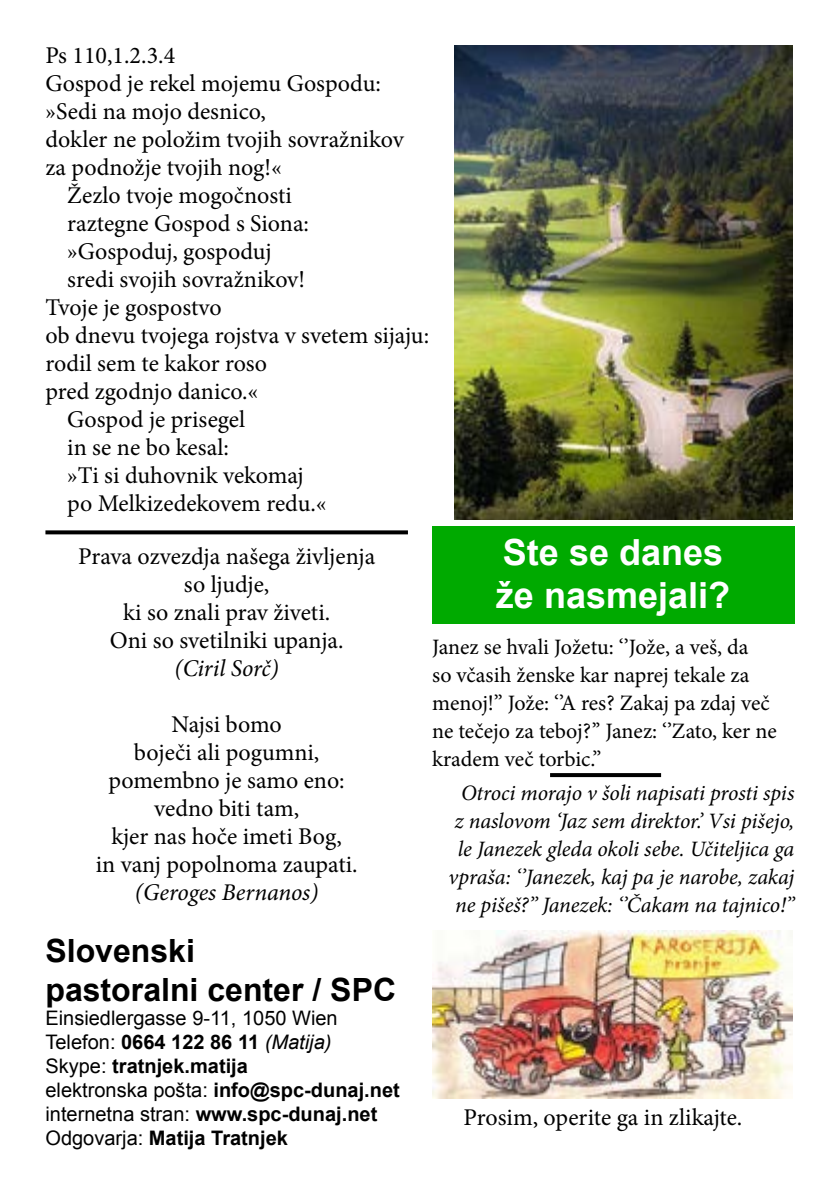
<style>
.page{position:relative;width:840px;height:1191px;background:#fff}
.page>*{position:absolute;margin:0;border:0;box-sizing:border-box;transform-origin:0 0}
.t1{font:700 36px/43.2px "Arial";color:#fff}
.t2{font:700 32px/38.4px "Arial";color:#000}
.t3{font:24px/28px "Minion Pro";color:#000;text-align:center}
.t4{font:italic 24px "Minion Pro";letter-spacing:-.005em;color:#000}
.t5{font:italic 22px/28px "Minion Pro";letter-spacing:-.01em;color:#000;text-align:center}
.t6{font:22px/28px "Minion Pro";color:#000}
.t7{font:20px/24px "Arial";color:#000}
.s1{font-weight:700}
.s2{font-style:italic}
</style>
<div class="page">
<div style="left:432px;top:526px;width:362px;height:98px;background:#0a0"></div>
<img style="left:454px;top:45px;width:338px;height:475px">
<svg style="left:45px;top:530px;width:363px;height:4px"></svg>
<svg style="left:550px;top:773px;width:110px;height:4px"></svg>
<img style="left:432px;top:930px;width:360px;height:168px">
<p class="t3" style="left:45px;top:41px;width:131px">Ps 110,1.2.3.4</p>
<p class="t3" style="left:45px;top:69px;width:337px">Gospod je rekel mojemu Gospodu:</p>
<p class="t3" style="left:45px;top:97px;width:222px">»Sedi na mojo desnico,</p>
<p class="t3" style="left:45px;top:125px;width:359px">dokler ne položim tvojih sovražnikov</p>
<p class="t3" style="left:45px;top:153px;width:238px">za podnožje tvojih nog!«</p>
<p class="t3" style="left:67px;top:181px;width:226px">Žezlo tvoje mogočnosti</p>
<p class="t3" style="left:67px;top:209px;width:243px">raztegne Gospod s Siona:</p>
<p class="t3" style="left:67px;top:237px;width:206px">»Gospoduj, gospoduj</p>
<p class="t3" style="left:67px;top:265px;width:239px">sredi svojih sovražnikov!</p>
<p class="t3" style="left:45px;top:293px;width:178px">Tvoje je gospostvo</p>
<p class="t3" style="left:45px;top:321px;width:385px">ob dnevu tvojega rojstva v svetem sijaju:</p>
<p class="t3" style="left:45px;top:349px;width:223px">rodil sem te kakor roso</p>
<p class="t3" style="left:45px;top:377px;width:214px">pred zgodnjo danico.«</p>
<p class="t3" style="left:67px;top:405px;width:179px">Gospod je prisegel</p>
<p class="t3" style="left:67px;top:433px;width:163px">in se ne bo kesal:</p>
<p class="t3" style="left:67px;top:461px;width:238px">»Ti si duhovnik vekomaj</p>
<p class="t3" style="left:67px;top:489px;width:260px">po Melkizedekovem redu.«</p>
<p class="t3" style="left:78px;top:542px;width:298px">Prava ozvezdja našega življenja so ljudje,<br>ki so znali prav živeti.<br>Oni so svetilniki upanja.</p>
<p class="t4" style="left:174px;top:652px;width:106px">(Ciril Sorč)</p>
<p class="t3" style="left:96px;top:710px;width:263px">Najsi bomo<br>boječi ali pogumni, pomembno je samo eno: vedno biti tam,<br>kjer nas hoče imeti Bog,<br>in vanj popolnoma zaupati.</p>
<p class="t4" style="left:135px;top:876px;width:185px">(Geroges Bernanos)</p>
<h1 class="t1" style="left:495px;top:531px;width:236px">Ste se danes že nasmejali?</h1>
<p class="t6" style="left:432px;top:633px;width:346px">Janez se hvali Jožetu: ‘’Jože, a veš, da<br>so včasih ženske kar naprej tekale za menoj!’’ Jože: ‘’A res? Zakaj pa zdaj več ne tečejo za teboj?’’ Janez: ‘’Zato, ker ne kradem več torbic.’’</p>
<p class="t5" style="left:448px;top:779px;width:347px">Otroci morajo v šoli napisati prosti spis z naslovom ‘Jaz sem direktor.’ Vsi pišejo, le Janezek gleda okoli sebe. Učiteljica ga vpraša: ‘’Janezek, kaj pa je narobe, zakaj ne pišeš?’’ Janezek: ‘’Čakam na tajnico!’’</p>
<h2 class="t2" style="left:45px;top:933px;width:352px">Slovenski<br>pastoralni center / SPC</h2>
<p class="t7" style="left:45px;top:1006px;width:356px">Einsiedlergasse 9-11, 1050 Wien Telefon: <span class="s1">0664 122 86 11</span> <span class="s2">(Matija)<br></span>Skype: <span class="s1">tratnjek.matija<br></span>elektronska pošta: <span class="s1">info@spc-dunaj.net </span>internetna stran: <span class="s1">www.spc-dunaj.net </span>Odgovarja: <span class="s1">Matija Tratnjek</span></p>
<p class="t3" style="left:463px;top:1103px;width:280px">Prosim, operite ga in zlikajte.</p>
</div>
